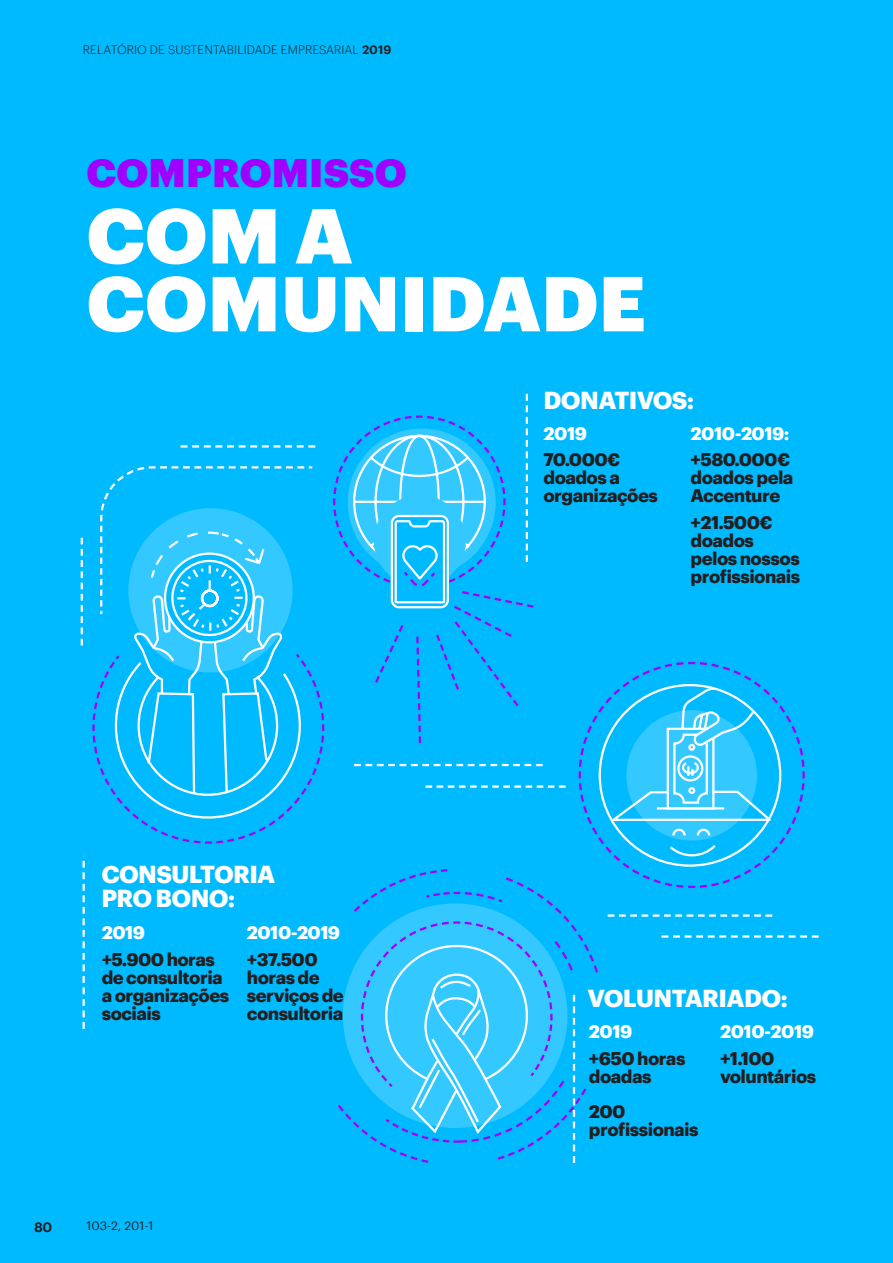
<style>
.page{position:relative;width:893px;height:1263px;background:#00baff}
.page>*{position:absolute;margin:0;border:0;box-sizing:border-box;transform-origin:0 0}
.t1{font:900 76.05px "Graphik";letter-spacing:.005em;color:#fff}
.t2{font:900 39px "Graphik";letter-spacing:.005em;color:#a100ff}
.resaltado_gris{font:700 24px/24px "Graphik";letter-spacing:-.03em;color:#fff}
.resaltado_gris-2{font:700 18px/18px "Graphik";letter-spacing:-.03em;color:#231f20}
.resaltado_gris-3{font:700 18px "Graphik";letter-spacing:-.03em;color:#fff}
.t3{font:600 13.5px "Graphik";color:#231f20}
.t4{font:300 12px "Graphik";letter-spacing:.005em;color:#231f20}
.t5{font:12px "Graphik";color:#231f20}
.s1{font-weight:600}
.s2{color:#00baff}
</style>
<div class="page">
<svg style="left:92px;top:660px;width:233px;height:184px"></svg>
<svg style="left:302px;top:445px;width:13px;height:3px"></svg>
<svg style="left:81px;top:538px;width:2px;height:107px"></svg>
<svg style="left:114px;top:445px;width:188px;height:375px"></svg>
<svg style="left:100px;top:465px;width:213px;height:179px"></svg>
<svg style="left:333px;top:394px;width:486px;height:769px"></svg>
<svg style="left:83px;top:861px;width:2px;height:168px"></svg>
<p class="t4" style="left:83px;top:41px;width:310px">RELATÓRIO DE SUSTENTABILIDADE EMPRESARIAL <span class="s1">2019</span></p>
<p class="t2" style="left:87px;top:143px;width:347px">COMPROMISSO<span class="s2">S</span></p>
<p class="t1" style="left:87px;top:177px;width:268px">COM A</p>
<p class="t1" style="left:87px;top:244px;width:561px">COMUNIDADE</p>
<p class="resaltado_gris" style="left:544px;top:386px;width:152px">DONATIVOS:</p>
<p class="resaltado_gris-3" style="left:543px;top:419px;width:45px">2019</p>
<p class="resaltado_gris-2" style="left:543px;top:449px;width:116px">70.000€ doados a organizações</p>
<p class="resaltado_gris-3" style="left:691px;top:419px;width:100px">2010-2019:</p>
<p class="resaltado_gris-2" style="left:691px;top:449px;width:104px">+580.000€ doados pela<br>Accenture</p>
<p class="resaltado_gris-2" style="left:691px;top:512px;width:111px">+21.500€ doados pelos nossos profissionais</p>
<p class="resaltado_gris" style="left:101px;top:860px;width:175px">CONSULTORIA<br>PRO BONO:</p>
<p class="resaltado_gris-3" style="left:102px;top:919px;width:45px">2019</p>
<p class="resaltado_gris-2" style="left:102px;top:948px;width:129px">+5.900 horas de consultoria a organizações sociais</p>
<p class="resaltado_gris-3" style="left:247px;top:919px;width:95px">2010-2019</p>
<p class="resaltado_gris-2" style="left:247px;top:948px;width:72px">+37.500</p>
<p class="resaltado_gris-2" style="left:247px;top:966px;width:98px">horas de serviços de consultoria</p>
<p class="t3" style="left:34px;top:1216px;width:20px">80</p>
<p class="t5" style="left:86px;top:1217px;width:68px">103-2, 201-1</p>
<p class="resaltado_gris" style="left:587px;top:984px;width:202px">VOLUNTARIADO:</p>
<p class="resaltado_gris-3" style="left:589px;top:1018px;width:45px">2019</p>
<p class="resaltado_gris-2" style="left:589px;top:1048px;width:98px">+650 horas doadas</p>
<p class="resaltado_gris-2" style="left:589px;top:1101px;width:111px">200 profissionais</p>
<p class="resaltado_gris-3" style="left:720px;top:1018px;width:95px">2010-2019</p>
<p class="resaltado_gris-2" style="left:720px;top:1048px;width:56px">+1.100</p>
<p class="resaltado_gris-2" style="left:720px;top:1066px;width:98px">voluntários</p>
</div>
